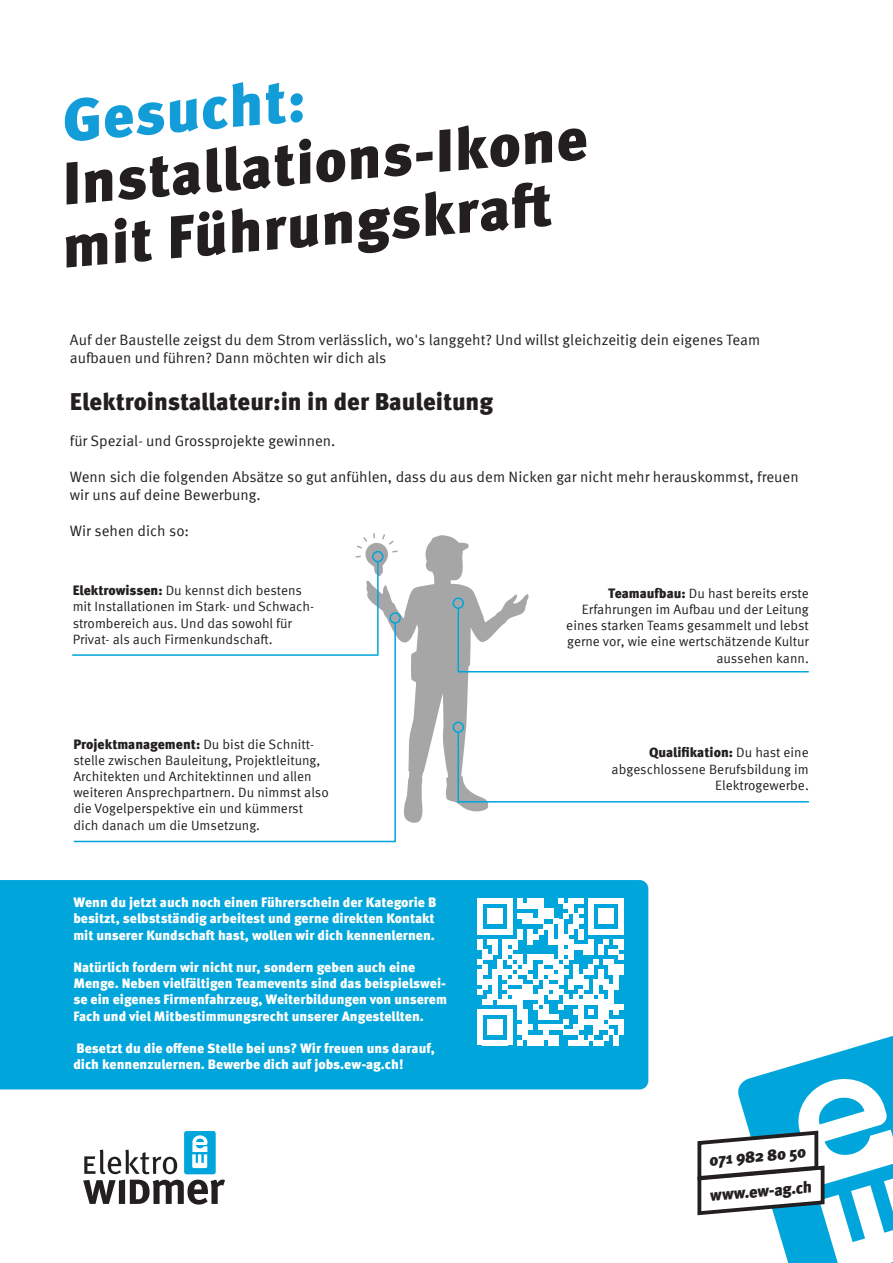
<style>
.page{position:relative;width:893px;height:1263px;background:#fff}
.page>*{position:absolute;margin:0;border:0;box-sizing:border-box;transform-origin:0 0}
.t1{font:900 59.7px/62.7px "Meta Pro";color:#231f20}
.t2{font:900 59.7px "Meta Pro";color:#139dd8}
.t3{font:900 24px "Meta Pro";color:#231f20}
.t4{font:900 16.2px "Meta Pro";color:#231f20}
.t5{font:15px/18px "Meta Pro";color:#231f20}
.t6{font:13.5px/16.2px "Meta Pro";color:#231f20}
.t7{font:900 13.5px/16.2px "Meta Pro";color:#fff}
.s1{font-weight:900}
</style>
<div class="page">
<svg style="left:398px;top:535px;width:130px;height:288px"></svg>
<div style="left:184px;top:1131px;width:32px;height:43px;background:#00a5db;border-radius:3px"></div>
<svg style="left:83px;top:1135px;width:142px;height:69px"></svg>
<svg style="left:697px;top:1036px;width:196px;height:227px"></svg>
<div style="left:389px;top:612px;width:12px;height:12px;border:2px solid #00a5db;border-radius:50%"></div>
<div style="left:453px;top:597px;width:11px;height:12px;border:2px solid #00a5db;border-radius:50%"></div>
<div style="left:453px;top:721px;width:11px;height:12px;border:2px solid #00a5db;border-radius:50%"></div>
<svg style="left:355px;top:533px;width:43px;height:105px"></svg>
<svg style="left:72px;top:621px;width:325px;height:222px"></svg>
<svg style="left:457px;top:607px;width:352px;height:66px"></svg>
<svg style="left:457px;top:731px;width:352px;height:72px"></svg>
<div style="left:0;top:880px;width:648px;height:209px;background:#00a5db"></div>
<svg style="left:477px;top:899px;width:147px;height:146px"></svg>
<div style="left:619px;top:1020px;width:5px;height:15px;background:#fff"></div>
<h1 class="t2" style="left:57px;top:74px;width:246px;rotate:-5deg">Gesucht:</h1>
<h1 class="t1" style="left:52px;top:151px;width:534px;rotate:-5deg">Installations-Ikone mit Führungskraft</h1>
<p class="t5" style="left:70px;top:330px;width:692px">Auf der Baustelle zeigst du dem Strom verlässlich, wo's langgeht? Und willst gleichzeitig dein eigenes Team aufbauen und führen? Dann möchten wir dich als</p>
<h2 class="t3" style="left:70px;top:382px;width:425px">Elektroinstallateur:in in der Bauleitung</h2>
<p class="t5" style="left:70px;top:430px;width:267px">für Spezial- und Grossprojekte gewinnen.</p>
<p class="t5" style="left:70px;top:466px;width:730px">Wenn sich die folgenden Absätze so gut anfühlen, dass du aus dem Nicken gar nicht mehr herauskommst, freuen wir uns auf deine Bewerbung.</p>
<p class="t5" style="left:70px;top:520px;width:121px">Wir sehen dich so:</p>
<p class="t6" style="left:73px;top:582px;width:243px"><span class="s1">Elektrowissen:</span> Du kennst dich bestens mit Installationen im Stark- und Schwach&shy;strombereich aus. Und das sowohl für Privat- als auch Firmenkundschaft.</p>
<p class="t6" style="left:73px;top:735px;width:257px"><span class="s1">Projektmanagement:</span> Du bist die Schnitt&shy;stelle zwischen Bauleitung, Projektleitung, Architekten und Architektinnen und allen weiteren Ansprechpartnern. Du nimmst also die Vogelperspektive ein und kümmerst dich danach um die Umsetzung.</p>
<p class="t7" style="left:73px;top:894px;width:364px;text-align:justify">Wenn du jetzt auch noch einen Führerschein der Kategorie B besitzt, selbstständig arbeitest und gerne direkten Kontakt mit unserer Kundschaft hast, wollen wir dich kennenlernen.</p>
<p class="t7" style="left:73px;top:958px;width:375px">Natürlich fordern wir nicht nur, sondern geben auch eine Menge. Neben vielfältigen Teamevents sind das beispielswei&shy;se ein eigenes Firmenfahrzeug, Weiterbildungen von unserem Fach und viel Mitbestimmungsrecht unserer Angestellten.</p>
<p class="t7" style="left:73px;top:1039px;width:363px">Besetzt du die offene Stelle bei uns? Wir freuen uns darauf, dich kennenzulernen. Bewerbe dich auf jobs.ew-ag.ch!</p>
<p class="t6" style="left:566px;top:584px;width:244px;text-align:right"><span class="s1">Teamaufbau:</span> Du hast bereits erste Erfahrungen im Aufbau und der Leitung eines starken Teams gesammelt und lebst gerne vor, wie eine wertschätzende Kultur aussehen kann.</p>
<p class="t6" style="left:611px;top:744px;width:199px;text-align:right"><span class="s1">Qualifikation:</span> Du hast eine abgeschlossene Berufsbildung im<br>Elektrogewerbe.</p>
<p class="t4" style="left:708px;top:1147px;width:99px;rotate:-5deg">071 982 80 50</p>
<p class="t4" style="left:708px;top:1183px;width:104px;rotate:-5deg">www.ew-ag.ch</p>
</div>
